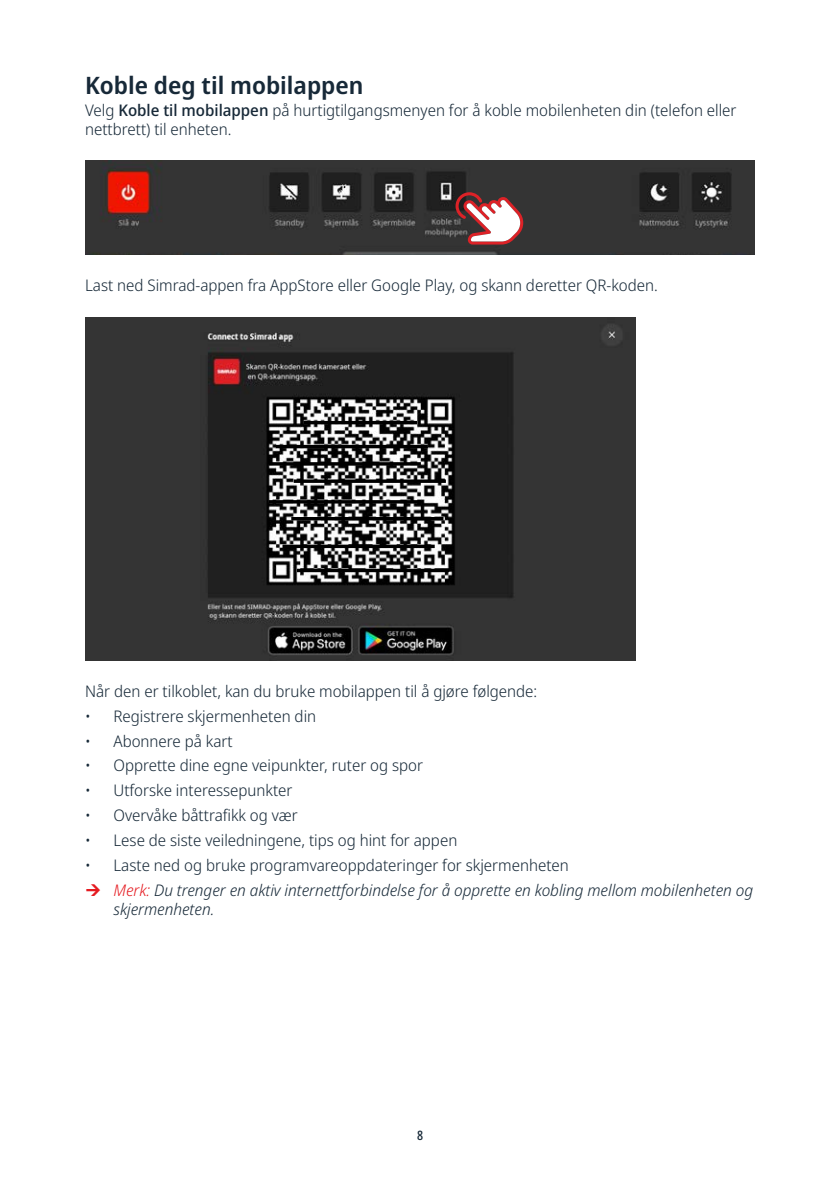
<style>
.page{position:relative;width:840px;height:1191px;background:#fff}
.page>*{position:absolute;margin:0;border:0;box-sizing:border-box;transform-origin:0 0}
.Heading_1{font:600 24px "Noto Sans Display";color:#172938}
.Body_text{font:300 16px/19.2px "Noto Sans Display";color:#172938}
.t1{font:italic 300 16px/19.2px "Noto Sans Display";color:#172938}
.t2{font:500 condensed 13px "Noto Sans Display";color:#172938}
.s1{font-weight:500}
.s2{color:#e51b21}
</style>
<div class="page">
<img style="left:85px;top:161px;width:669px;height:94px">
<svg style="left:455px;top:192px;width:68px;height:52px"></svg>
<img style="left:85px;top:317px;width:550px;height:343px">
<hr style="left:303px;top:421px;width:114px;height:3px;background:#000">
<svg style="left:293px;top:479px;width:152px;height:4px"></svg>
<svg style="left:282px;top:544px;width:152px;height:4px"></svg>
<hr style="left:297px;top:569px;width:152px;height:3px;background:#000">
<hr style="left:291px;top:517px;width:152px;height:3px;background:#000">
<hr style="left:268px;top:500px;width:152px;height:3px;background:#000">
<hr style="left:268px;top:462px;width:152px;height:3px;background:#000">
<hr style="left:275px;top:445px;width:152px;height:3px;background:#000">
<p class="Heading_1" style="left:85px;top:68px;width:280px">Koble deg til mobilappen</p>
<p class="Body_text" style="left:85px;top:101px;width:652px">Velg <span class="s1">Koble til mobilappen</span> på hurtigtilgangsmenyen for å koble mobilenheten din (telefon eller nettbrett) til enheten.</p>
<p class="Body_text" style="left:85px;top:276px;width:574px">Last ned Simrad-appen fra AppStore eller Google Play, og skann deretter QR-koden.</p>
<p class="Body_text" style="left:85px;top:681px;width:453px">Når den er tilkoblet, kan du bruke mobilappen til å gjøre følgende:</p>
<p class="Body_text" style="left:85px;top:706px;width:232px">• Registrere skjermenheten din</p>
<p class="Body_text" style="left:85px;top:731px;width:149px">• Abonnere på kart</p>
<p class="Body_text" style="left:85px;top:756px;width:339px">• Opprette dine egne veipunkter, ruter og spor</p>
<p class="Body_text" style="left:85px;top:781px;width:209px">• Utforske interessepunkter</p>
<p class="Body_text" style="left:85px;top:806px;width:214px">• Overvåke båttrafikk og vær</p>
<p class="Body_text" style="left:85px;top:831px;width:373px">• Lese de siste veiledningene, tips og hint for appen</p>
<p class="Body_text" style="left:85px;top:856px;width:485px">• Laste ned og bruke programvareoppdateringer for skjermenheten</p>
<p class="t1" style="left:113px;top:880px;width:640px"><span class="s2">Merk:</span> Du trenger en aktiv internettforbindelse for å opprette en kobling mellom mobilenheten og skjermenheten.</p>
<p class="t2" style="left:417px;top:1126px;width:8px">8</p>
</div>
